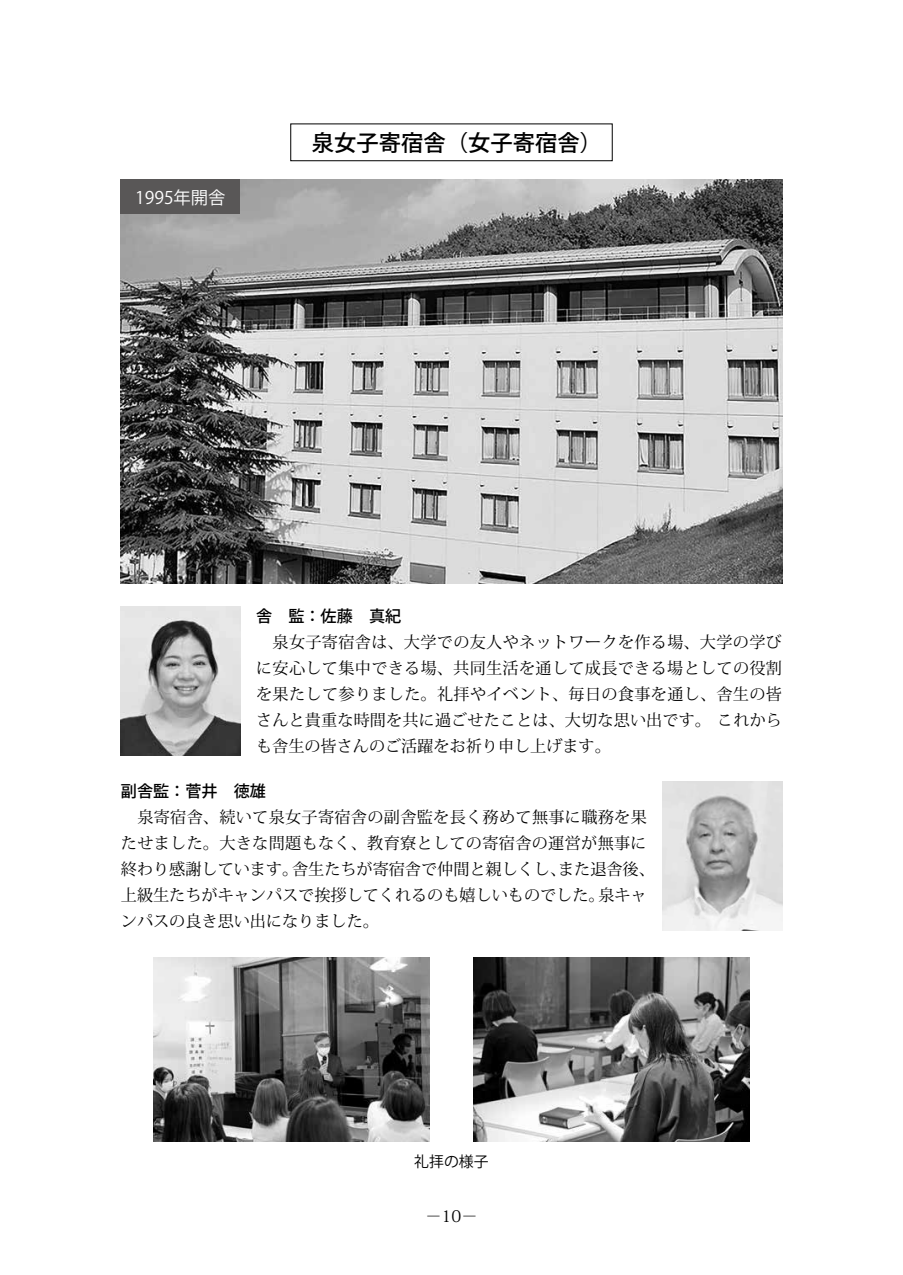
<style>
.page{position:relative;width:903px;height:1275px;background:#fff}
.page>*{position:absolute;margin:0;border:0;box-sizing:border-box;transform-origin:0 0}
.t1{font:500 22.4px "Koz Go Pro";color:#000}
.t2{font:17.32px "Koz Go Pro";color:#fff}
.t3{font:16.1px/26.1px "Koz Min Pro";color:#000;text-align:justify}
.t4{font:500 16.1px "Koz Go Pro";color:#000}
.t5{font:14.88px "Koz Go Pro";color:#000}
</style>
<div class="page">
<img style="left:121px;top:180px;width:661px;height:404px">
<div style="left:121px;top:180px;width:119px;height:34px;background:#595757"></div>
<img style="left:153px;top:958px;width:276px;height:183px">
<img style="left:473px;top:958px;width:276px;height:183px">
<img style="left:121px;top:607px;width:119px;height:149px">
<img style="left:663px;top:782px;width:119px;height:148px">
<p class="t2" style="left:135px;top:186px;width:92px">1995年開舎</p>
<h1 class="t1" style="left:312px;top:128px;width:292px">泉女子寄宿舎（女子寄宿舎）</h1>
<p class="t4" style="left:256px;top:606px;width:147px">舎　監：佐藤　真紀</p>
<p class="t3" style="left:256px;top:629px;width:527px">　泉女子寄宿舎は、大学での友人やネットワークを作る場、大学の学びに安心して集中できる場、共同生活を通して成長できる場としての役割を果たして参りました。礼拝やイベント、毎日の食事を通し、舎生の皆さんと貴重な時間を共に過ごせたことは、大切な思い出です。 これからも舎生の皆さんのご活躍をお祈り申し上げます。</p>
<p class="t4" style="left:121px;top:781px;width:147px">副舎監：菅井　徳雄</p>
<p class="t3" style="left:121px;top:803px;width:535px;text-align:left">　泉寄宿舎、続いて泉女子寄宿舎の副舎監を長く務めて無事に職務を果たせました。大きな問題もなく、教育寮としての寄宿舎の運営が無事に終わり感謝しています。舎生たちが寄宿舎で仲間と親しくし、また退舎後、上級生たちがキャンパスで挨拶してくれるのも嬉しいものでした。泉キャンパスの良き思い出になりました。</p>
<p class="t5" style="left:414px;top:1151px;width:76px">礼拝の様子</p>
<p class="t3" style="left:425px;top:1202px;width:54px">－10－</p>
</div>
